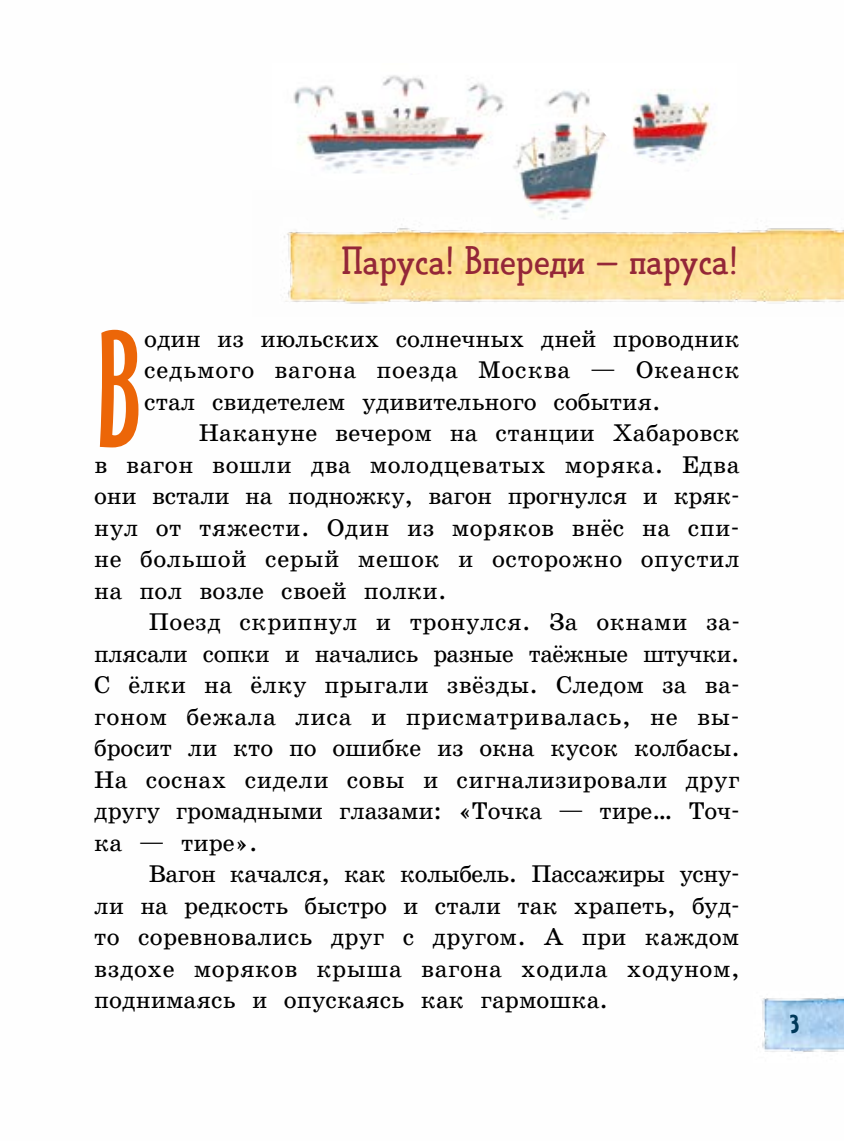
<style>
.page{position:relative;width:844px;height:1141px;background:#fff}
.page>*{position:absolute;margin:0;border:0;box-sizing:border-box;transform-origin:0 0}
.t1{font:153.47px "MULT Handicraft MY";color:#ec6608}
.t2{font:39.9px "TT Limes Slab";color:#942738;scale:1.1 1}
.t3{font:27.12px "DK Prince Frog";color:#00395a;scale:1.1 1}
.t4{font:24.5px/31.5px "SERIF School Book PIBZ";color:#000;text-align:justify}
</style>
<div class="page">
<img style="left:758px;top:997px;width:85px;height:55px">
<img style="left:284px;top:224px;width:559px;height:80px">
<img style="left:293px;top:75px;width:419px;height:99px">
<img style="left:504px;top:117px;width:108px;height:103px">
<h2 class="t2" style="left:341px;top:234px;width:362px">Паруса! Впереди — паруса!</h2>
<h1 class="t1" style="left:94px;top:313px;width:51px">В</h1>
<p class="t4" style="left:144px;top:323px;width:597px">один из июльских солнечных дней проводник седьмого вагона поезда Москва — Океанск стал свидетелем удивительного события.</p>
<p class="t4" style="left:94px;top:417px;width:647px;text-indent:104px">Накануне вечером на станции Хабаровск в вагон вошли два молодцеватых моряка. Едва они встали на подножку, вагон прогнулся и кряк&shy;нул от тяжести. Один из моряков внёс на спи&shy;не большой серый мешок и осторожно опустил на пол возле своей полки.</p>
<p class="t4" style="left:94px;top:606px;width:647px;text-indent:55px">Поезд скрипнул и тронулся. За окнами за&shy;плясали сопки и начались разные таёжные штучки.<br>С ёлки на ёлку прыгали звёзды. Следом за ва&shy;гоном бежала лиса и присматривалась, не вы&shy;бросит ли кто по ошибке из окна кусок колбасы.<br>На соснах сидели совы и сигнализировали друг другу громадными глазами: «Точка — тире… Точ&shy;ка — тире».</p>
<p class="t4" style="left:94px;top:858px;width:646px;text-indent:55px">Вагон качался, как колыбель. Пассажиры усну&shy;ли на редкость быстро и стали так храпеть, буд&shy;то соревновались друг с другом. А при каждом вздохе моряков крыша вагона ходила ходуном, поднимаясь и опускаясь как гармошка.</p>
<p class="t3" style="left:789px;top:1008px;width:11px">3</p>
</div>
